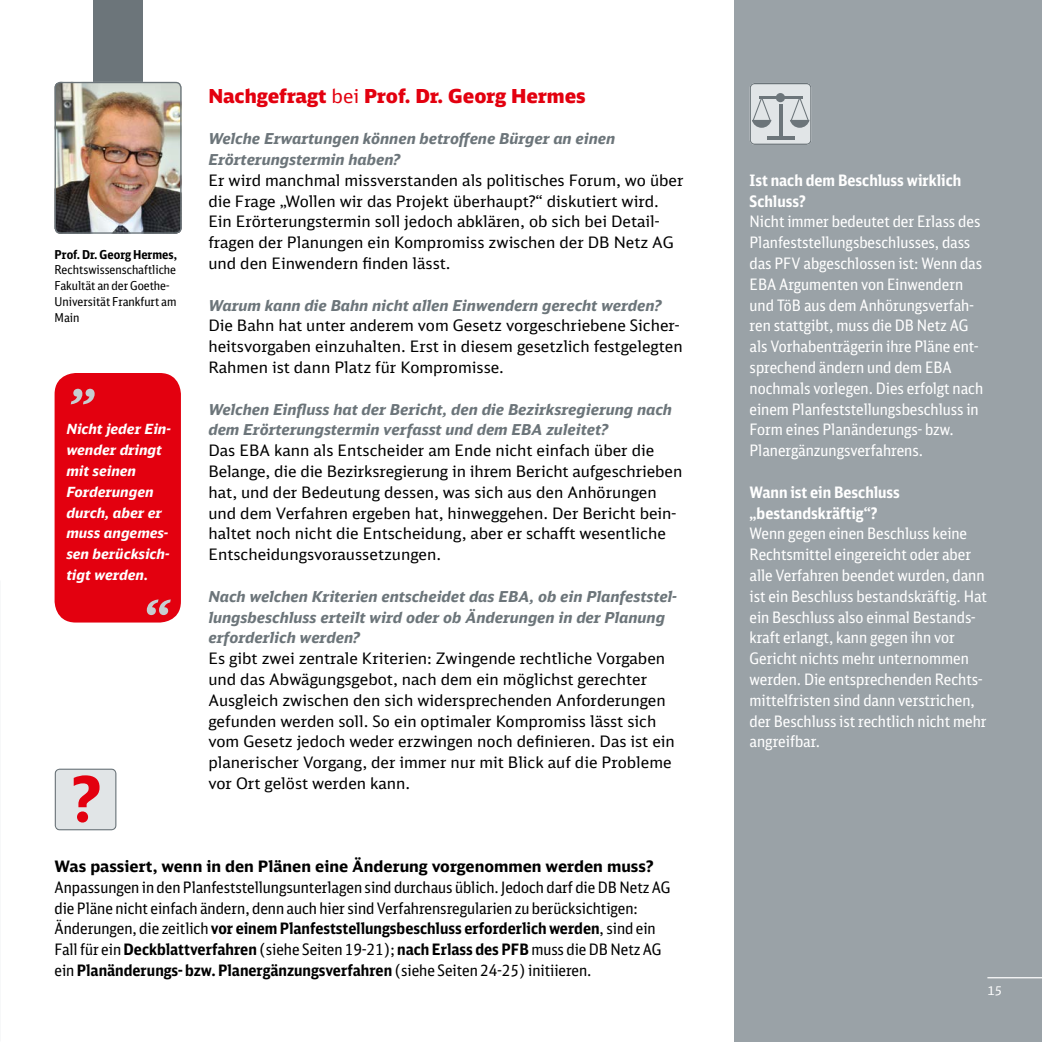
<style>
.page{position:relative;width:1042px;height:1042px;background:#fff}
.page>*{position:absolute;margin:0;border:0;box-sizing:border-box;transform-origin:0 0}
.t1{font:700 62.3px "DB Sans";color:#e3000f}
.t2{font:900 19.25px "DB Sans";color:#e3000f}
.t3{font:15.75px/20.8px "DB Sans";color:#000}
.t4{font:15.75px/20.8px "DB Sans Cond";color:#fff}
.t5{font:15.75px/20.8px "DB Sans Cond";color:#000}
.t6{font:700 15.75px/20.8px "DB Sans Cond";color:#fff}
.t7{font:700 15.75px "DB Sans";color:#000}
.t8{font:italic 700 15.05px/20.8px "DB Sans";color:#6c757a}
.t9{font:italic 700 14px/20.8px "DB Sans";color:#fff}
.t10{font:12.25px/15.8px "DB Sans Cond";color:#000}
.t11{font:700 12.25px "DB Sans Cond";color:#000}
.t12{font:12.25px "DB Sans";color:#fff}
.s1{font-weight:400}
.s2{font-weight:700}
</style>
<div class="page">
<div style="left:735px;top:0;width:307px;height:1042px;background:#9aa2a7"></div>
<div style="left:55px;top:373px;width:126px;height:249px;background:#e3000f;border-radius:21px"></div>
<svg style="left:749px;top:83px;width:62px;height:62px;background:#c4c9cc"></svg>
<hr style="left:759px;top:96px;width:43px;height:2px;background:#6c757a">
<div style="left:93px;top:0;width:50px;height:186px;background:#6c757a"></div>
<img style="left:55px;top:82px;width:126px;height:152px">
<div style="left:55px;top:82px;width:127px;height:152px;border:1px solid #6c757a;border-radius:5px"></div>
<svg style="left:147px;top:599px;width:24px;height:16px"></svg>
<svg style="left:55px;top:768px;width:62px;height:62px;background:#dadee0"></svg>
<svg style="left:71px;top:389px;width:24px;height:15px"></svg>
<hr style="left:987px;top:977px;width:55px;height:1px;background:#fff">
<p class="t11" style="left:55px;top:246px;width:124px">Prof. Dr. Georg Hermes,</p>
<p class="t10" style="left:55px;top:262px;width:123px">Rechtswissenschaftliche<br>Fakultät an der Goethe-<br>Universität Frankfurt am<br>Main</p>
<p class="t9" style="left:66px;top:418px;width:106px">Nicht jeder Ein&shy;wender dringt mit seinen<br>Forderungen durch, aber er muss angemes&shy;sen berücksich&shy;tigt werden.</p>
<h1 class="t1" style="left:72px;top:759px;width:31px">?</h1>
<p class="t2" style="left:208px;top:83px;width:379px">Nachgefragt <span class="s1">bei</span> Prof. Dr. Georg Hermes</p>
<p class="t8" style="left:208px;top:128px;width:408px">Welche Erwartungen können betroffene Bürger an einen<br>Erörterungstermin haben?</p>
<p class="t3" style="left:208px;top:169px;width:476px">Er wird manchmal missverstanden als politisches Forum, wo über die Frage „Wollen wir das Projekt überhaupt?“ diskutiert wird.<br>Ein Erörterungstermin soll jedoch abklären, ob sich bei Detail&shy;fragen der Planungen ein Kompromiss zwischen der DB Netz AG und den Einwendern finden lässt.</p>
<p class="t8" style="left:208px;top:294px;width:455px">Warum kann die Bahn nicht allen Einwendern gerecht werden?</p>
<p class="t3" style="left:208px;top:315px;width:476px">Die Bahn hat unter anderem vom Gesetz vorgeschriebene Sicher&shy;heitsvorgaben einzuhalten. Erst in diesem gesetzlich festgelegten<br>Rahmen ist dann Platz für Kompromisse.</p>
<p class="t8" style="left:208px;top:398px;width:465px">Welchen Einfluss hat der Bericht, den die Bezirksregierung nach dem Erörterungstermin verfasst und dem EBA zuleitet?</p>
<p class="t3" style="left:208px;top:440px;width:475px">Das EBA kann als Entscheider am Ende nicht einfach über die Belange, die die Bezirksregierung in ihrem Bericht aufgeschrieben hat, und der Bedeutung dessen, was sich aus den Anhörungen und dem Verfahren ergeben hat, hinweggehen. Der Bericht bein&shy;haltet noch nicht die Entscheidung, aber er schafft wesentliche Entscheidungsvoraussetzungen.</p>
<p class="t8" style="left:208px;top:585px;width:470px">Nach welchen Kriterien entscheidet das EBA, ob ein Planfeststel&shy;lungsbeschluss erteilt wird oder ob Änderungen in der Planung erforderlich werden?</p>
<p class="t3" style="left:208px;top:648px;width:468px">Es gibt zwei zentrale Kriterien: Zwingende rechtliche Vorgaben und das Abwägungsgebot, nach dem ein möglichst gerechter Ausgleich zwischen den sich widersprechenden Anforderungen gefunden werden soll. So ein optimaler Kompromiss lässt sich vom Gesetz jedoch weder erzwingen noch definieren. Das ist ein planerischer Vorgang, der immer nur mit Blick auf die Probleme vor Ort gelöst werden kann.</p>
<p class="t7" style="left:55px;top:856px;width:600px">Was passiert, wenn in den Plänen eine Änderung vorgenommen werden muss?</p>
<p class="t5" style="left:55px;top:876px;width:617px">Anpassungen in den Planfeststellungsunterlagen sind durchaus üblich. Jedoch darf die DB Netz AG die Pläne nicht einfach ändern, denn auch hier sind Verfahrensregularien zu berücksichtigen:<br>Änderungen, die zeitlich <span class="s2">vor einem Planfeststellungsbeschluss erforderlich werden</span>, sind ein Fall für ein <span class="s2">Deckblattverfahren</span> (siehe Seiten 19-21); <span class="s2">nach Erlass des PFB</span> muss die DB Netz AG ein <span class="s2">Planänderungs- bzw. Planergänzungsverfahren</span> (siehe Seiten 24-25) initiieren.</p>
<p class="t6" style="left:749px;top:169px;width:213px">Ist nach dem Beschluss wirklich<br>Schluss?</p>
<p class="t4" style="left:749px;top:211px;width:235px">Nicht immer bedeutet der Erlass des Planfeststellungsbeschlusses, dass das PFV abgeschlossen ist: Wenn das EBA Argumenten von Einwendern und TöB aus dem Anhörungsverfah&shy;ren stattgibt, muss die DB Netz AG als Vorhabenträgerin ihre Pläne ent&shy;sprechend ändern und dem EBA nochmals vorlegen. Dies erfolgt nach einem Planfeststellungsbeschluss in Form eines Planänderungs- bzw.<br>Planergänzungsverfahrens.</p>
<p class="t6" style="left:749px;top:481px;width:152px">Wann ist ein Beschluss „bestandskräftig“?</p>
<p class="t4" style="left:749px;top:523px;width:239px">Wenn gegen einen Beschluss keine Rechtsmittel eingereicht oder aber alle Verfahren beendet wurden, dann ist ein Beschluss bestandskräftig. Hat ein Beschluss also einmal Bestands&shy;kraft erlangt, kann gegen ihn vor Gericht nichts mehr unternommen werden. Die entsprechenden Rechts&shy;mittelfristen sind dann verstrichen, der Beschluss ist rechtlich nicht mehr angreifbar.</p>
<p class="t12" style="left:987px;top:982px;width:16px">15</p>
</div>
